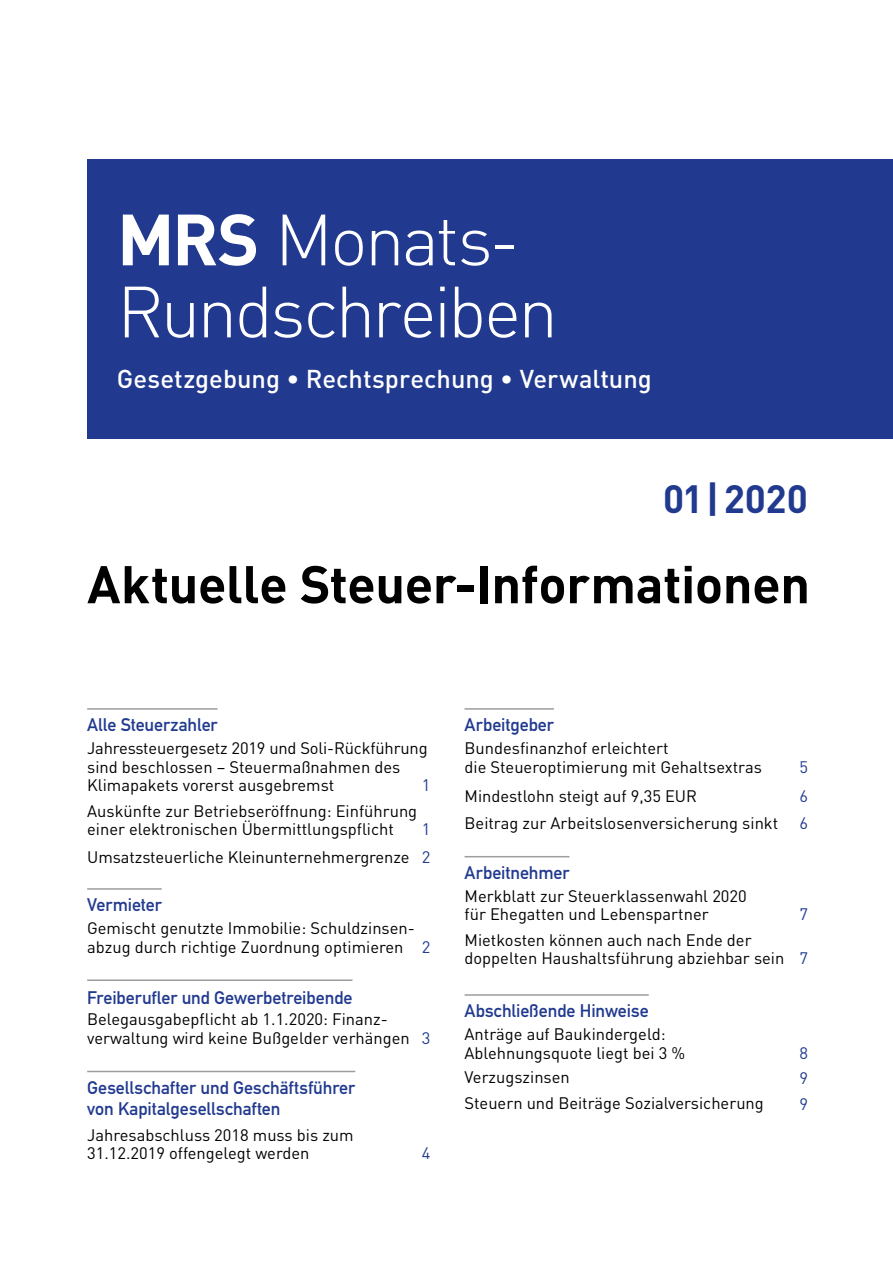
<style>
.page{position:relative;width:893px;height:1263px;background:#fff}
.page>*{position:absolute;margin:0;border:0;box-sizing:border-box;transform-origin:0 0}
.t1{font:300 71.25px/72px "DIN Pro";letter-spacing:-.04em;color:#fff}
.t2{font:700 52.2px "DIN Pro";letter-spacing:-.01em;color:#000}
.t3{font:700 39px "DIN Pro";color:#213a8f}
.t4{font:500 25.5px "DIN Pro";color:#fff}
.t5{font:18px/21px "DIN Mittelschrift Std";letter-spacing:-.005em;color:#213a8f}
.t6{font:16.5px/18.8px "DIN Pro";color:#000}
.t7{font:16.5px "DIN Pro";color:#213a8f}
.s1{font-weight:700}
.s2{color:#213a8f}
</style>
<div class="page">
<hr style="left:87px;top:708px;width:131px;height:2px;background:#9d9d9c">
<hr style="left:87px;top:888px;width:75px;height:2px;background:#9d9d9c">
<hr style="left:87px;top:979px;width:266px;height:2px;background:#9d9d9c">
<hr style="left:87px;top:1071px;width:268px;height:1px;background:#9d9d9c">
<hr style="left:465px;top:708px;width:89px;height:2px;background:#9d9d9c">
<hr style="left:465px;top:856px;width:104px;height:1px;background:#9d9d9c">
<hr style="left:465px;top:994px;width:184px;height:2px;background:#9d9d9c">
<div style="left:87px;top:160px;width:806px;height:279px;background:#213a8f"></div>
<h1 class="t1" style="left:117px;top:201px;width:443px"><span class="s1">MRS</span> Monats-<br>Rundschreiben</h1>
<h3 class="t4" style="left:117px;top:361px;width:536px">Gesetzgebung • Rechtsprechung • Verwaltung</h3>
<h3 class="t3" style="left:663px;top:473px;width:146px">01 |2020</h3>
<h2 class="t2" style="left:87px;top:549px;width:724px">Aktuelle Steuer-Informationen</h2>
<p class="t5" style="left:87px;top:714px;width:132px">Alle Steuerzahler</p>
<p class="t6" style="left:87px;top:738px;width:342px">Jahressteuergesetz 2019 und Soli-Rückführung sind beschlossen – Steuermaßnahmen des<br>Klimapakets vorerst ausgebremst</p>
<p class="t7" style="left:422px;top:774px;width:10px">1</p>
<p class="t6" style="left:87px;top:802px;width:332px;line-height:18px">Auskünfte zur Betriebseröffnung: Einführung einer elektronischen Übermittlungspflicht</p>
<p class="t6" style="left:87px;top:815px;width:345px;line-height:27.5px;text-align:right"><span class="s2">1<br></span>Umsatzsteuerliche Kleinunternehmergrenze <span class="s2">2</span></p>
<p class="t5" style="left:87px;top:894px;width:76px">Vermieter</p>
<p class="t6" style="left:87px;top:918px;width:345px">Gemischt genutzte Immobilie: Schuldzinsen&shy;abzug durch richtige Zuordnung optimieren <span class="s2">2</span></p>
<p class="t5" style="left:87px;top:987px;width:267px">Freiberufler und Gewerbetreibende</p>
<p class="t6" style="left:87px;top:1009px;width:345px">Belegausgabepflicht ab 1.1.2020: Finanz&shy;verwaltung wird keine Bußgelder verhängen <span class="s2">3</span></p>
<p class="t5" style="left:87px;top:1077px;width:270px">Gesellschafter und Geschäftsführer von Kapitalgesellschaften</p>
<p class="t6" style="left:87px;top:1124px;width:268px">Jahresabschluss 2018 muss bis zum<br>31.12.2019 offengelegt werden</p>
<p class="t7" style="left:422px;top:1142px;width:10px">4</p>
<p class="t5" style="left:465px;top:714px;width:91px">Arbeitgeber</p>
<p class="t6" style="left:465px;top:737px;width:299px;line-height:19.5px">Bundesfinanzhof erleichtert<br>die Steueroptimierung mit Gehaltsextras</p>
<p class="t7" style="left:799px;top:756px;width:10px">5</p>
<p class="t6" style="left:465px;top:786px;width:234px">Mindestlohn steigt auf 9,35 EUR</p>
<p class="t7" style="left:799px;top:784px;width:10px">6</p>
<p class="t6" style="left:465px;top:813px;width:315px">Beitrag zur Arbeitslosenversicherung sinkt</p>
<p class="t7" style="left:799px;top:812px;width:10px">6</p>
<p class="t5" style="left:465px;top:862px;width:106px">Arbeitnehmer</p>
<p class="t6" style="left:465px;top:886px;width:284px;line-height:18px">Merkblatt zur Steuerklassenwahl 2020 für Ehegatten und Lebenspartner</p>
<p class="t7" style="left:799px;top:902px;width:10px">7</p>
<p class="t6" style="left:465px;top:930px;width:345px">Mietkosten können auch nach Ende der doppelten Haushaltsführung abziehbar sein <span class="s2">7</span></p>
<p class="t5" style="left:465px;top:1000px;width:186px">Abschließende Hinweise</p>
<p class="t6" style="left:465px;top:1024px;width:222px">Anträge auf Baukindergeld:<br>Ablehnungsquote liegt bei 3 %</p>
<p class="t7" style="left:799px;top:1041px;width:10px">8</p>
<p class="t6" style="left:465px;top:1066px;width:107px">Verzugszinsen</p>
<p class="t7" style="left:799px;top:1067px;width:10px">9</p>
<p class="t6" style="left:465px;top:1092px;width:301px">Steuern und Beiträge Sozialversicherung</p>
<p class="t7" style="left:799px;top:1093px;width:10px">9</p>
</div>
